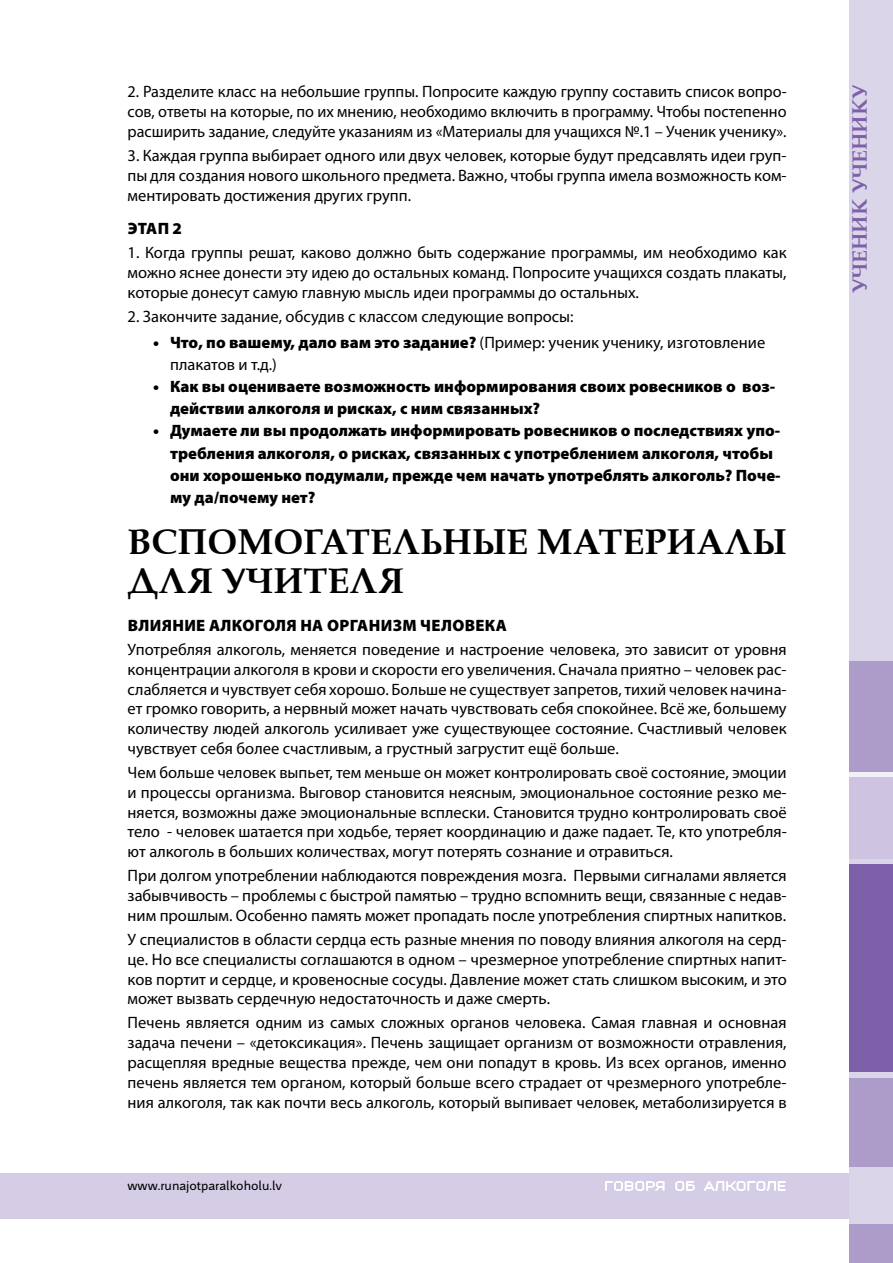
<style>
.page{position:relative;width:893px;height:1263px;background:#fff}
.page>*{position:absolute;margin:0;border:0;box-sizing:border-box;transform-origin:0 0}
.t1{font:700 36px/38.7px "Palladio Eurasian";color:#000}
.t2{font:700 21px "Palladio Eurasian";color:#7d60a9}
.t3{font:16.5px/19.8px "Myriad Pro";color:#000;text-align:justify}
.t4{font:900 16.5px/22px "Myriad Pro";color:#000}
.t5{font:900 16.5px "Myriad Pro";letter-spacing:.02em;color:#000}
.t6{font:13.5px "Mr Jones LV";color:#000}
.s1{font-weight:900}
</style>
<div class="page">
<div style="left:0;top:1173px;width:893px;height:45px;background:#d5cde6"></div>
<div style="left:849px;top:0;width:44px;height:1263px;background:#dbd5ea"></div>
<div style="left:849px;top:740px;width:44px;height:63px;background:#f2eff7"></div>
<div style="left:849px;top:864px;width:44px;height:208px;background:#7d60a9"></div>
<div style="left:849px;top:777px;width:44px;height:82px;background:#cec4e1"></div>
<div style="left:849px;top:661px;width:44px;height:111px;background:#ad9bca"></div>
<div style="left:849px;top:1078px;width:44px;height:89px;background:#ad9bca"></div>
<div style="left:849px;top:1224px;width:44px;height:39px;background:#ad9bca"></div>
<svg style="left:605px;top:1181px;width:59px;height:10px"></svg>
<svg style="left:675px;top:1181px;width:20px;height:10px"></svg>
<svg style="left:704px;top:1181px;width:82px;height:10px"></svg>
<p class="t3" style="left:128px;top:82px;width:661px">2. Разделите класс на небольшие группы. Попросите каждую группу составить список вопро&shy;сов, ответы на которые, по их мнению, необходимо включить в программу. Чтобы постепенно расширить задание, следуйте указаниям из «Материалы для учащихся №.1 – Ученик ученику».</p>
<p class="t3" style="left:128px;top:145px;width:661px">3. Каждая группа выбирает одного или двух человек, которые будут предсавлять идеи груп&shy;пы для создания нового школьного предмета. Важно, чтобы группа имела возможность ком&shy;ментировать достижения других групп.</p>
<p class="t4" style="left:128px;top:218px;width:56px">ЭТАП 2</p>
<p class="t3" style="left:128px;top:243px;width:661px">1. Когда группы решат, каково должно быть содержание программы, им необходимо как можно яснее донести эту идею до остальных команд. Попросите учащихся создать плакаты, которые донесут самую главную мысль идеи программы до остальных.</p>
<p class="t3" style="left:128px;top:306px;width:447px">2. Закончите задание, обсудив с классом следующие вопросы:</p>
<p class="t3" style="left:170px;top:331px;width:597px;line-height:22px;text-indent:-17px"><span class="s1">• Что, по вашему, дало вам это задание?</span> (Пример: ученик ученику, изготовление плакатов и т.д.)</p>
<p class="t4" style="left:170px;top:376px;width:607px;text-indent:-17px">• Как вы оцениваете возможность информирования своих ровесников о воз&shy;действии алкоголя и рисках, с ним связанных?</p>
<p class="t4" style="left:170px;top:420px;width:612px;text-indent:-17px">• Думаете ли вы продолжать информировать ровесников о последствиях упо&shy;требления алкоголя, о рисках, связанных с употреблением алкоголя, чтобы они хорошенько подумали, прежде чем начать употреблять алкоголь? Поче&shy;му да/почему нет?</p>
<h1 class="t1" style="left:128px;top:523px;width:661px">ВСПОМОГАТЕЛЬНЫЕ МАТЕРИАЛЫ<br>ДЛЯ УЧИТЕЛЯ</h1>
<p class="t5" style="left:128px;top:616px;width:381px">ВЛИЯНИЕ АЛКОГОЛЯ НА ОРГАНИЗМ ЧЕЛОВЕКА</p>
<p class="t3" style="left:128px;top:639px;width:661px">Употребляя алкоголь, меняется поведение и настроение человека, это зависит от уровня концентрации алкоголя в крови и скорости его увеличения. Сначала приятно – человек рас&shy;слабляется и чувствует себя хорошо. Больше не существует запретов, тихий человек начина&shy;ет громко говорить, а нервный может начать чувствовать себя спокойнее. Всё же, большему количеству людей алкоголь усиливает уже существующее состояние. Счастливый человек чувствует себя более счастливым, а грустный загрустит ещё больше.</p>
<p class="t3" style="left:128px;top:762px;width:661px">Чем больше человек выпьет, тем меньше он может контролировать своё состояние, эмоции и процессы организма. Выговор становится неясным, эмоциональное состояние резко ме&shy;няется, возможны даже эмоциональные всплески. Становится трудно контролировать своё тело - человек шатается при ходьбе, теряет координацию и даже падает. Те, кто употребля&shy;ют алкоголь в больших количествах, могут потерять сознание и отравиться.</p>
<p class="t3" style="left:128px;top:865px;width:661px">При долгом употреблении наблюдаются повреждения мозга. Первыми сигналами является забывчивость – проблемы с быстрой памятью – трудно вспомнить вещи, связанные с недав&shy;ним прошлым. Особенно память может пропадать после употребления спиртных напитков.</p>
<p class="t3" style="left:128px;top:929px;width:661px">У специалистов в области сердца есть разные мнения по поводу влияния алкоголя на серд&shy;це. Но все специалисты соглашаются в одном – чрезмерное употребление спиртных напит&shy;ков портит и сердце, и кровеносные сосуды. Давление может стать слишком высоким, и это может вызвать сердечную недостаточность и даже смерть.</p>
<p class="t3" style="left:128px;top:1013px;width:661px">Печень является одним из самых сложных органов человека. Самая главная и основная задача печени – «детоксикация». Печень защищает организм от возможности отравления, расщепляя вредные вещества прежде, чем они попадут в кровь. Из всех органов, именно печень является тем органом, который больше всего страдает от чрезмерного употребле&shy;ния алкоголя, так как почти весь алкоголь, который выпивает человек, метаболизируется в</p>
<p class="t6" style="left:128px;top:1178px;width:156px">www.runajotparalkoholu.lv</p>
<p class="t2" style="left:848px;top:293px;width:210px;rotate:-90deg">УЧЕНИК УЧЕНИКУ</p>
</div>
